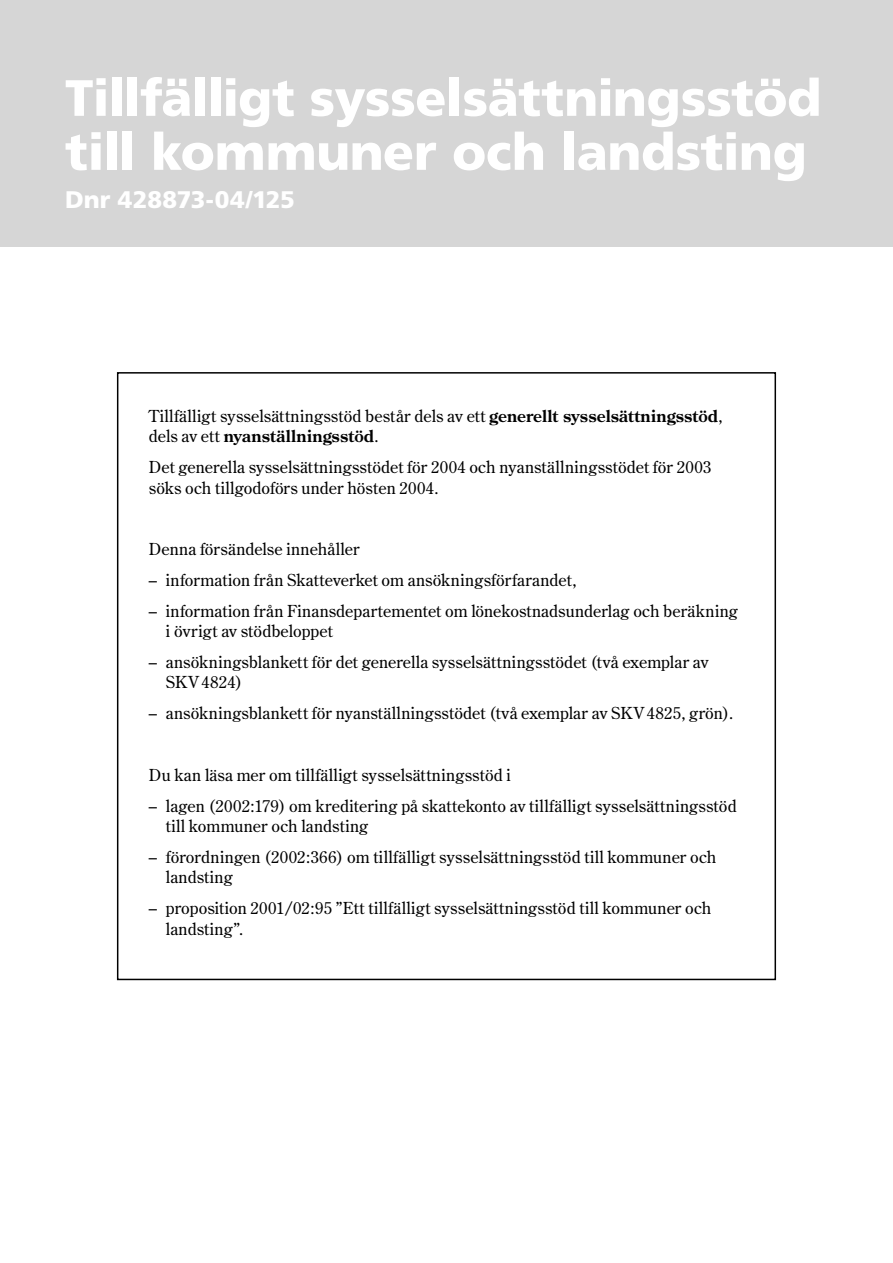
<style>
.page{position:relative;width:893px;height:1263px;background:#fff}
.page>*{position:absolute;margin:0;border:0;box-sizing:border-box;transform-origin:0 0}
.t1{font:900 51px/54px "Frutiger";letter-spacing:-.01em;color:#fff}
.t2{font:900 24px "Frutiger";color:#fff}
.t3{font:16.5px/20.2px "Century Old Style";letter-spacing:.01em;color:#000}
.s1{font-weight:700}
</style>
<div class="page">
<div style="left:0;top:0;width:893px;height:247px;background:#d6d6d6"></div>
<h1 class="t1" style="left:65px;top:70px;width:758px">Tillfälligt sysselsättningsstöd till kommuner och landsting</h1>
<h2 class="t2" style="left:65px;top:185px;width:231px">Dnr 428873-04/125</h2>
<p class="t3" style="left:149px;top:405px;width:575px">Tillfälligt sysselsättningsstöd består dels av ett <span class="s1">generellt sysselsättningsstöd</span>, dels av ett <span class="s1">nyanställningsstöd</span>.</p>
<p class="t3" style="left:149px;top:457px;width:564px">Det generella sysselsättningsstödet för 2004 och nyanställningsstödet för 2003 söks och tillgodoförs under hösten 2004.</p>
<p class="t3" style="left:149px;top:539px;width:212px">Denna försändelse innehåller</p>
<p class="t3" style="left:149px;top:569px;width:429px">– information från Skatteverket om ansökningsförfarandet,</p>
<p class="t3" style="left:166px;top:600px;width:574px;text-indent:-17px">– information från Finansdepartementet om lönekostnadsunderlag och beräkning i övrigt av stödbeloppet</p>
<p class="t3" style="left:166px;top:651px;width:544px;text-indent:-17px">– ansökningsblankett för det generella sysselsättningsstödet (två exemplar av<br>SKV 4824)</p>
<p class="t3" style="left:149px;top:703px;width:586px">– ansökningsblankett för nyanställningsstödet (två exemplar av SKV 4825, grön).</p>
<p class="t3" style="left:149px;top:764px;width:364px">Du kan läsa mer om tillfälligt sysselsättningsstöd i</p>
<p class="t3" style="left:166px;top:795px;width:572px;text-indent:-17px">– lagen (2002:179) om kreditering på skattekonto av tillfälligt sysselsättningsstöd till kommuner och landsting</p>
<p class="t3" style="left:166px;top:846px;width:552px;text-indent:-17px">– förordningen (2002:366) om tillfälligt sysselsättningsstöd till kommuner och landsting</p>
<p class="t3" style="left:166px;top:898px;width:547px;text-indent:-17px">– proposition 2001/02:95 ”Ett tillfälligt sysselsättningsstöd till kommuner och landsting”.</p>
</div>
